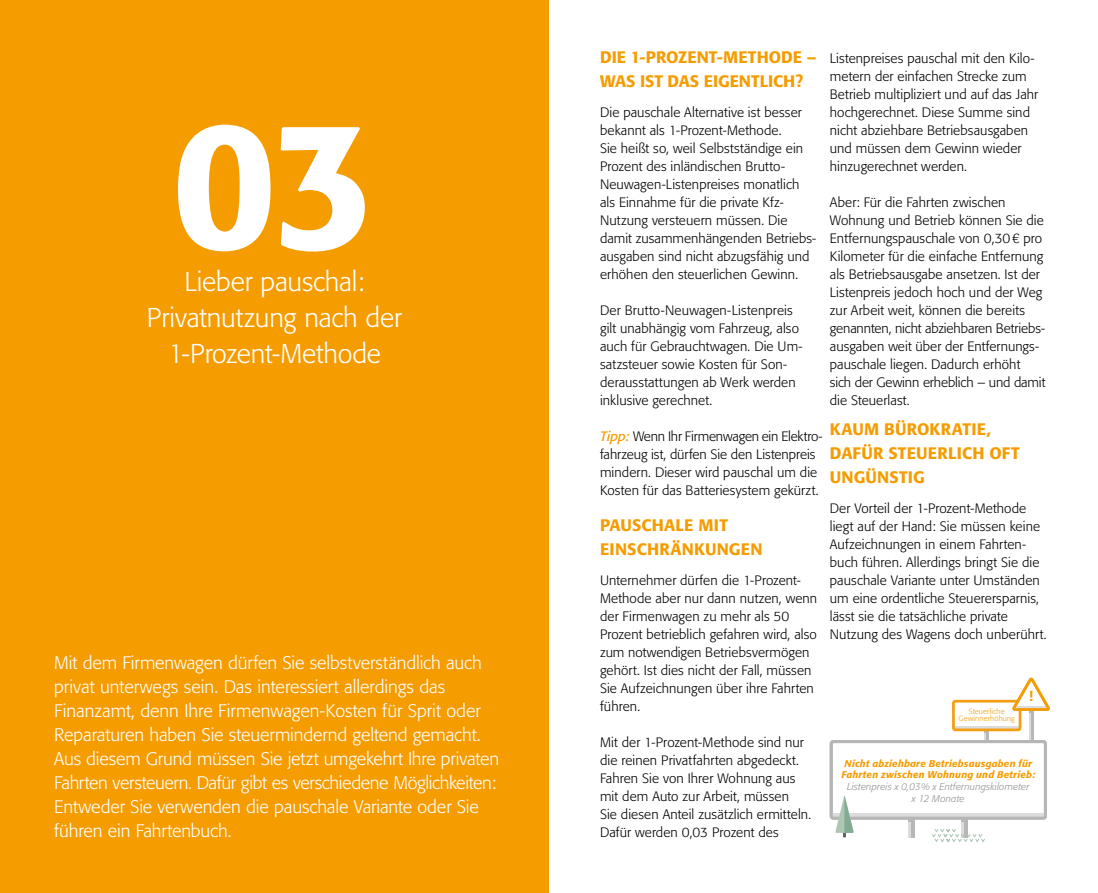
<style>
.page{position:relative;width:1098px;height:893px;background:#fff}
.page>*{position:absolute;margin:0;border:0;box-sizing:border-box;transform-origin:0 0}
.t1{font:500 180px "Formata";color:#fff}
.t2{font:300 27px/36px "Formata";letter-spacing:-.005em;color:#fff;text-align:center}
.t3{font:300 18px/24px "Formata";letter-spacing:-.005em;color:#fff}
.t4{font:500 16.5px/24px "Formata";letter-spacing:.01em;color:#f59c00}
.t5{font:300 13.5px/18px "Formata";letter-spacing:.005em;color:#000}
.t6{font:500 13.35px "Formata";color:#f59c00}
.t7{font:italic 500 9.75px/11.7px "Formata";letter-spacing:.02em;color:#f59c00;text-align:center}
.t8{font:italic 300 9.75px/11.7px "Formata";letter-spacing:.015em;color:#90908f;text-align:center}
.t9{font:300 7.5px/7.5px "Formata";letter-spacing:.02em;color:#f59c00;text-align:center}
.s1{font-family:"Helvetica"}
.s2{font-weight:400;font-style:italic;color:#f59c00}
</style>
<div class="page">
<div style="left:0;top:0;width:549px;height:893px;background:#f59c00"></div>
<svg style="left:984px;top:731px;width:4px;height:53px"></svg>
<hr style="left:986px;top:728px;width:2px;height:56px;background:#b8b7b7">
<hr style="left:953px;top:726px;width:66px;height:3px;background:#dddcdc">
<div style="left:951px;top:700px;width:69px;height:31px;border:3px solid #f59d0e;border-radius:2px"></div>
<svg style="left:1029px;top:718px;width:1px;height:22px"></svg>
<hr style="left:1030px;top:707px;width:2px;height:57px;background:#b8b7b7">
<svg style="left:1009px;top:677px;width:40px;height:41px"></svg>
<svg style="left:961px;top:802px;width:7px;height:35px"></svg>
<hr style="left:964px;top:817px;width:4px;height:20px;background:#b8b7b7">
<div style="left:907px;top:802px;width:7px;height:35px;background:#dcdcdc"></div>
<hr style="left:911px;top:817px;width:3px;height:20px;background:#b8b7b7">
<div style="left:830px;top:742px;width:214px;height:76px;background:#fff;border-radius:2px"></div>
<div style="left:831px;top:813px;width:213px;height:5px;background:#dddcdc"></div>
<div style="left:829px;top:740px;width:217px;height:80px;border:3px solid #b6b6b6;border-radius:2px"></div>
<svg style="left:835px;top:795px;width:18px;height:42px"></svg>
<svg style="left:932px;top:829px;width:53px;height:13px"></svg>
<h1 class="t1" style="left:172px;top:75px;width:207px">03</h1>
<h2 class="t2" style="left:147px;top:264px;width:256px">Lieber pauschal:<br>Privatnutzung nach der<br>1-Prozent-Methode</h2>
<p class="t3" style="left:54px;top:651px;width:446px">Mit dem Firmenwagen dürfen Sie selbstverständlich auch privat unterwegs sein. Das interessiert allerdings das Finanzamt, denn Ihre Firmenwagen-Kosten für Sprit oder Reparaturen haben Sie steuermindernd geltend gemacht.<br>Aus diesem Grund müssen Sie jetzt umgekehrt Ihre privaten Fahrten versteuern. Dafür gibt es verschiedene Möglichkeiten:<br>Entweder Sie verwenden die pauschale Variante oder Sie führen ein Fahrtenbuch.</p>
<p class="t4" style="left:600px;top:45px;width:218px">DIE 1-PROZENT-METHODE –<br>WAS IST DAS EIGENTLICH?</p>
<p class="t5" style="left:829px;top:49px;width:210px">Listenpreises pauschal mit den Kilo&shy;metern der einfachen Strecke zum Betrieb multipliziert und auf das Jahr hochgerechnet. Diese Summe sind nicht abziehbare Betriebsausgaben und müssen dem Gewinn wieder hinzugerechnet werden.</p>
<p class="t5" style="left:829px;top:193px;width:217px">Aber: Für die Fahrten zwischen Wohnung und Betrieb können Sie die Entfernungspauschale von 0,30<span class="s1">€</span> pro Kilometer für die einfache Entfernung als Betriebsausgabe ansetzen. Ist der Listenpreis jedoch hoch und der Weg zur Arbeit weit, können die bereits genannten, nicht abziehbaren Betriebs&shy;ausgaben weit über der Entfernungs&shy;pauschale liegen. Dadurch erhöht<br>sich der Gewinn erheblich – und damit die Steuerlast.</p>
<p class="t4" style="left:829px;top:417px;width:191px">KAUM BÜROKRATIE,<br>DAFÜR STEUERLICH OFT<br>UNGÜNSTIG</p>
<p class="t5" style="left:829px;top:499px;width:218px">Der Vorteil der 1-Prozent-Methode liegt auf der Hand: Sie müssen keine Aufzeichnungen in einem Fahrten&shy;buch führen. Allerdings bringt Sie die pauschale Variante unter Umständen um eine ordentliche Steuerersparnis, lässt sie die tatsächliche private Nutzung des Wagens doch unberührt.</p>
<p class="t5" style="left:600px;top:103px;width:217px">Die pauschale Alternative ist besser bekannt als 1-Prozent-Methode.<br>Sie heißt so, weil Selbstständige ein Prozent des inländischen Brutto-Neuwagen-Listenpreises monatlich als Einnahme für die private Kfz-Nutzung versteuern müssen. Die damit zusammenhängenden Betriebs&shy;ausgaben sind nicht abzugsfähig und erhöhen den steuerlichen Gewinn.</p>
<p class="t5" style="left:600px;top:301px;width:204px">Der Brutto-Neuwagen-Listenpreis gilt unabhängig vom Fahrzeug, also auch für Gebrauchtwagen. Die Um&shy;satzsteuer sowie Kosten für Son&shy;derausstattungen ab Werk werden inklusive gerechnet.</p>
<p class="t5" style="left:600px;top:427px;width:224px"><span class="s2">Tipp:</span> Wenn Ihr Firmenwagen ein Elektro&shy;fahrzeug ist, dürfen Sie den Listenpreis mindern. Dieser wird pauschal um die Kosten für das Batteriesystem gekürzt.</p>
<p class="t4" style="left:600px;top:513px;width:164px">PAUSCHALE MIT<br>EINSCHRÄNKUNGEN</p>
<p class="t5" style="left:600px;top:571px;width:219px">Unternehmer dürfen die 1-Prozent-<br>Methode aber nur dann nutzen, wenn der Firmenwagen zu mehr als 50<br>Prozent betrieblich gefahren wird, also zum notwendigen Betriebsvermögen gehört. Ist dies nicht der Fall, müssen<br>Sie Aufzeichnungen über ihre Fahrten führen.</p>
<p class="t5" style="left:600px;top:733px;width:213px">Mit der 1-Prozent-Methode sind nur die reinen Privatfahrten abgedeckt.<br>Fahren Sie von Ihrer Wohnung aus mit dem Auto zur Arbeit, müssen<br>Sie diesen Anteil zusätzlich ermitteln.<br>Dafür werden 0,03 Prozent des</p>
<p class="t6" style="left:1028px;top:688px;width:5px">!</p>
<p class="t9" style="left:958px;top:708px;width:58px">Steuerliche<br>Gewinnerhöhung</p>
<p class="t7" style="left:841px;top:757px;width:195px">Nicht abziehbare Betriebsausgaben für<br>Fahrten zwischen Wohnung und Betrieb:</p>
<p class="t8" style="left:846px;top:781px;width:184px">Listenpreis x 0,03% x Entfernungskilometer x 12 Monate</p>
</div>
